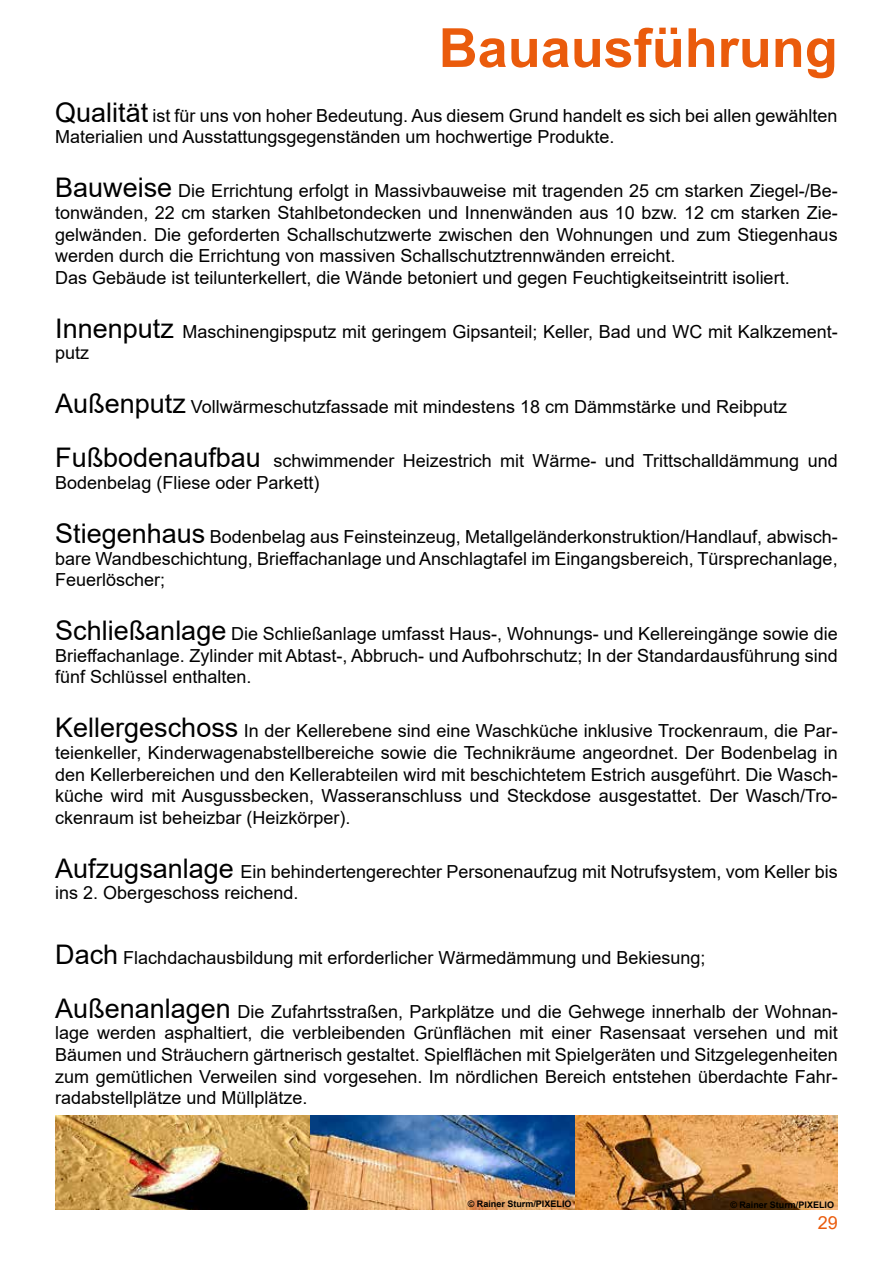
<style>
.page{position:relative;width:893px;height:1263px;background:#fff}
.page>*{position:absolute;margin:0;border:0;box-sizing:border-box;transform-origin:0 0}
.t1{font:700 54px "Arial";color:#ea5b0c}
.t2{font:18px/21.6px "Arial";color:#000}
.t3{font:18px "Arial";color:#ea5b0c}
.t4{font:700 9px "Arial";color:#000}
.s1{font-size:27px}
</style>
<div class="page">
<img style="left:55px;top:1115px;width:783px;height:95px">
<h1 class="t1" style="left:439px;top:10px;width:401px">Bauausführung</h1>
<p class="t2" style="left:55px;top:104px;width:784px"><span class="s1">Qualität</span> ist für uns von hoher Bedeutung. Aus diesem Grund handelt es sich bei allen gewählten<br>Materialien und Ausstattungsgegenständen um hochwertige Produkte.</p>
<p class="t2" style="left:55px;top:180px;width:784px"><span class="s1">Bauweise</span> Die Errichtung erfolgt in Massivbauweise mit tragenden 25 cm starken Ziegel-/Be&shy;tonwänden, 22 cm starken Stahlbetondecken und Innenwänden aus 10 bzw. 12 cm starken Zie&shy;gelwänden. Die geforderten Schallschutzwerte zwischen den Wohnungen und zum Stiegenhaus werden durch die Errichtung von massiven Schallschutztrennwänden erreicht.<br>Das Gebäude ist teilunterkellert, die Wände betoniert und gegen Feuchtigkeitseintritt isoliert.</p>
<p class="t2" style="left:55px;top:320px;width:784px"><span class="s1">Innenputz</span> Maschinengipsputz mit geringem Gipsanteil; Keller, Bad und WC mit Kalkzement&shy;putz</p>
<p class="t2" style="left:55px;top:396px;width:733px"><span class="s1">Außenputz</span> Vollwärmeschutzfassade mit mindestens 18 cm Dämmstärke und Reibputz</p>
<p class="t2" style="left:55px;top:450px;width:784px"><span class="s1">Fußbodenaufbau</span> schwimmender Heizestrich mit Wärme- und Trittschalldämmung und<br>Bodenbelag (Fliese oder Parkett)</p>
<p class="t2" style="left:55px;top:526px;width:784px;text-align:justify"><span class="s1">Stiegenhaus</span> Bodenbelag aus Feinsteinzeug, Metallgeländerkonstruktion/Handlauf, abwisch&shy;bare Wandbeschichtung, Brieffachanlage und Anschlagtafel im Eingangsbereich, Türsprechanlage, Feuerlöscher;</p>
<p class="t2" style="left:55px;top:623px;width:784px;text-align:justify"><span class="s1">Schließanlage</span> Die Schließanlage umfasst Haus-, Wohnungs- und Kellereingänge sowie die Brieffachanlage. Zylinder mit Abtast-, Abbruch- und Aufbohrschutz; In der Standardausführung sind fünf Schlüssel enthalten.</p>
<p class="t2" style="left:55px;top:720px;width:784px;text-align:justify"><span class="s1">Kellergeschoss</span> In der Kellerebene sind eine Waschküche inklusive Trockenraum, die Par&shy;teienkeller, Kinderwagenabstellbereiche sowie die Technikräume angeordnet. Der Bodenbelag in den Kellerbereichen und den Kellerabteilen wird mit beschichtetem Estrich ausgeführt. Die Wasch&shy;küche wird mit Ausgussbecken, Wasseranschluss und Steckdose ausgestattet. Der Wasch/Tro&shy;ckenraum ist beheizbar (Heizkörper).</p>
<p class="t2" style="left:55px;top:860px;width:784px"><span class="s1">Aufzugsanlage</span> Ein behindertengerechter Personenaufzug mit Notrufsystem, vom Keller bis ins 2. Obergeschoss reichend.</p>
<p class="t2" style="left:55px;top:947px;width:652px"><span class="s1">Dach</span> Flachdachausbildung mit erforderlicher Wärmedämmung und Bekiesung;</p>
<p class="t2" style="left:55px;top:1001px;width:784px;text-align:justify"><span class="s1">Außenanlagen</span> Die Zufahrtsstraßen, Parkplätze und die Gehwege innerhalb der Wohnan&shy;lage werden asphaltiert, die verbleibenden Grünflächen mit einer Rasensaat versehen und mit Bäumen und Sträuchern gärtnerisch gestaltet. Spielflächen mit Spielgeräten und Sitzgelegenheiten zum gemütlichen Verweilen sind vorgesehen. Im nördlichen Bereich entstehen überdachte Fahr&shy;radabstellplätze und Müllplätze.</p>
<p class="t4" style="left:468px;top:1198px;width:105px">© Rainer Sturm/PIXELIO</p>
<p class="t4" style="left:730px;top:1199px;width:105px">© Rainer Sturm/PIXELIO</p>
<p class="t3" style="left:818px;top:1210px;width:22px">29</p>
</div>
